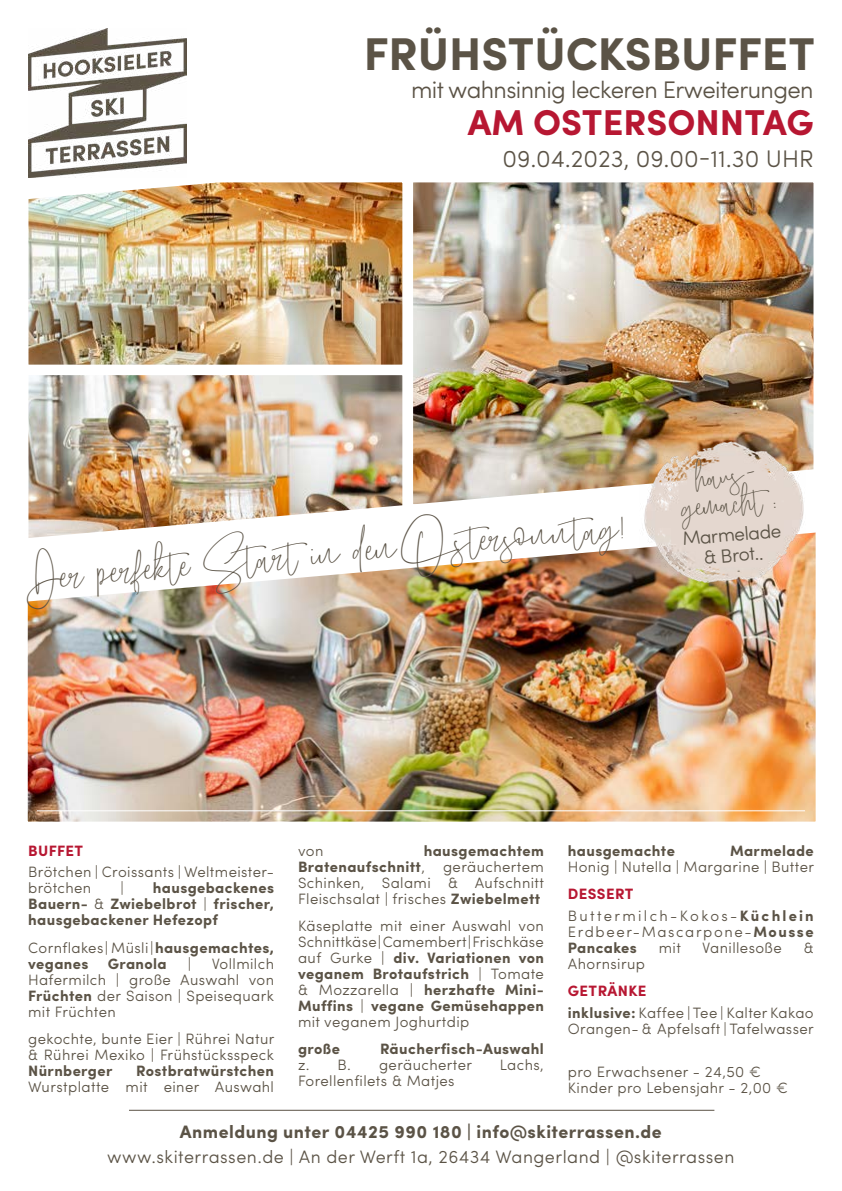
<style>
.page{position:relative;width:842px;height:1191px;background:#fff}
.page>*{position:absolute;margin:0;border:0;box-sizing:border-box;transform-origin:0 0}
.t1{font:700 46px "Sofia Pro";color:#5b5346}
.t2{font:700 36px "Sofia Pro";color:#b71732}
.t3{font:33px "Amboera Script";color:#5b5346}
.t4{font:27.1px/28.7px "Amboera Script";color:#5b5346;text-align:center}
.t5{font:300 24px "Sofia Pro";letter-spacing:-.025em;color:#5b5346}
.t6{font:300 24px "Sofia Pro";color:#5b5346}
.t7{font:300 19.1px/20.7px "Sofia Pro";color:#5b5346;text-align:center}
.t8{font:300 18px "Sofia Pro";letter-spacing:.025em;color:#5b5346}
.t9{font:700 18px "Sofia Pro";letter-spacing:.025em;color:#5b5346}
.t10{font:300 15px/16px "Sofia Pro";letter-spacing:.025em;color:#5b5346}
.t11{font:700 15px/16px "Sofia Pro";letter-spacing:.025em;color:#5b5346;text-align:justify}
.t12{font:300 15px/21.7px "Sofia Pro";letter-spacing:.155em;color:#5b5346}
.t13{font:300 15px/16px "Sofia Pro";letter-spacing:.11em;color:#5b5346}
.t14{font:700 15px "Sofia Pro";letter-spacing:.025em;color:#b71732}
.s1{font-weight:300}
.s2{font-weight:700}
.s3{font-weight:700;color:#b71732}
</style>
<div class="page">
<img style="left:414px;top:183px;width:399px;height:284px">
<div style="left:403px;top:172px;width:421px;height:342px;border:10px solid #fff"></div>
<img style="left:29px;top:183px;width:373px;height:181px">
<img style="left:29px;top:604px;width:786px;height:216px">
<div style="left:19px;top:514px;width:806px;height:316px;border:9px solid #fff"></div>
<img style="left:18px;top:172px;width:197px;height:29px">
<img style="left:28px;top:28px;width:159px;height:150px">
<hr style="left:129px;top:1109px;width:585px;height:1px;background:#5b5346">
<img style="left:29px;top:376px;width:373px;height:91px">
<img style="left:19px;top:467px;width:806px;height:137px">
<img style="left:640px;top:441px;width:165px;height:147px">
<hr style="left:37px;top:810px;width:768px;height:1px;background:#fff">
<h1 class="t1" style="left:364px;top:19px;width:453px">FRÜHSTÜCKSBUFFET</h1>
<h3 class="t5" style="left:411px;top:72px;width:404px">mit wahnsinnig leckeren Erweiterungen</h3>
<h2 class="t2" style="left:468px;top:95px;width:347px">AM OSTERSONNTAG</h2>
<h3 class="t6" style="left:503px;top:141px;width:313px">09.04.2023, 09.00-11.30 UHR</h3>
<h3 class="t3" style="left:33px;top:557px;width:594px;rotate:-5deg">Der perfekte Start in den Ostersonntag!</h3>
<h3 class="t4" style="left:677px;top:463px;width:99px;rotate:-5deg">haus&shy;gemacht :</h3>
<p class="t7" style="left:681px;top:527px;width:101px;rotate:-5deg">Marmelade &amp; Brot..</p>
<p class="t14" style="left:28px;top:839px;width:57px">BUFFET</p>
<p class="t10" style="left:28px;top:863px;width:247px">Brötchen | Croissants | Weltmeister&shy;brötchen</p>
<p class="t10" style="left:120px;top:879px;width:5px">|</p>
<p class="t11" style="left:28px;top:879px;width:247px;text-indent:125px">hausgebackenes Bauern- <span class="s1">&amp;</span> Zwiebelbrot <span class="s1">|</span> frischer, hausgebackener Hefezopf</p>
<p class="t11" style="left:28px;top:938px;width:247px"><span class="s1">Cornflakes | Müsli |</span> hausgemachtes, veganes</p>
<p class="t11" style="left:108px;top:954px;width:61px">Granola</p>
<p class="t10" style="left:188px;top:954px;width:5px">|</p>
<p class="t10" style="left:28px;top:954px;width:247px;text-align:justify;text-indent:183px">Vollmilch Hafermilch | große Auswahl von <span class="s2">Früchten</span> der Saison | Speisequark mit Früchten</p>
<p class="t10" style="left:28px;top:1029px;width:248px">gekochte, bunte Eier | Rührei Natur &amp; Rührei Mexiko | Frühstücksspeck</p>
<p class="t11" style="left:28px;top:1061px;width:86px">Nürnberger</p>
<p class="t11" style="left:136px;top:1061px;width:139px">Rostbratwürstchen</p>
<p class="t10" style="left:28px;top:1077px;width:247px">Wurstplatte mit einer Auswahl</p>
<p class="t10" style="left:298px;top:841px;width:248px;text-align:justify;text-indent:126px"><span class="s2">hausgemachtem Bratenaufschnitt</span>, geräuchertem Schinken, Salami &amp; Aufschnitt Fleischsalat | frisches <span class="s2">Zwiebelmett</span></p>
<p class="t10" style="left:298px;top:916px;width:247px;text-align:justify">Käseplatte mit einer Auswahl von Schnittkäse | Camembert | Frischkäse auf Gurke | <span class="s2">div. Variationen von veganem Brotaufstrich</span> | Tomate &amp; Mozzarella | <span class="s2">herzhafte Mini-Muffins</span> | <span class="s2">vegane Gemüsehappen </span>mit veganem Joghurtdip</p>
<p class="t11" style="left:298px;top:1040px;width:43px">große</p>
<p class="t11" style="left:380px;top:1040px;width:165px">Räucherfisch-Auswahl</p>
<p class="t10" style="left:298px;top:1056px;width:55px">z. B.</p>
<p class="t10" style="left:379px;top:1056px;width:95px">geräucherter</p>
<p class="t10" style="left:500px;top:1056px;width:46px">Lachs,</p>
<p class="t10" style="left:298px;top:1072px;width:158px">Forellenfilets &amp; Matjes</p>
<p class="t10" style="left:298px;top:841px;width:27px">von</p>
<p class="t11" style="left:568px;top:841px;width:109px">hausgemachte</p>
<p class="t11" style="left:730px;top:841px;width:85px">Marmelade</p>
<p class="t10" style="left:568px;top:857px;width:248px">Honig | Nutella | Margarine | Butter</p>
<p class="t12" style="left:568px;top:882px;width:247px"><span class="s3">DESSERT<br></span>Buttermilch-Kokos-<span class="s2">Küchlein</span></p>
<p class="t13" style="left:568px;top:922px;width:247px">Erdbeer-Mascarpone-<span class="s2">Mousse<br>Pancakes</span></p>
<p class="t10" style="left:659px;top:938px;width:24px">mit</p>
<p class="t10" style="left:702px;top:938px;width:81px">Vanillesoße</p>
<p class="t10" style="left:804px;top:938px;width:11px">&amp;</p>
<p class="t10" style="left:568px;top:954px;width:79px">Ahornsirup</p>
<p class="t10" style="left:568px;top:979px;width:247px;line-height:21.7px"><span class="s3">GETRÄNKE<br></span><span class="s2">inklusive:</span> Kaffee | Tee | Kalter Kakao</p>
<p class="t10" style="left:568px;top:1019px;width:247px">Orangen- &amp; Apfelsaft | Tafelwasser</p>
<p class="t10" style="left:568px;top:1063px;width:222px">pro Erwachsener - 24,50 €<br>Kinder pro Lebensjahr - 2,00 €</p>
<p class="t9" style="left:180px;top:1117px;width:483px">Anmeldung unter 04425 990 180 | info@skiterrassen.de</p>
<p class="t8" style="left:107px;top:1143px;width:629px">www.skiterrassen.de | An der Werft 1a, 26434 Wangerland | @skiterrassen</p>
</div>
